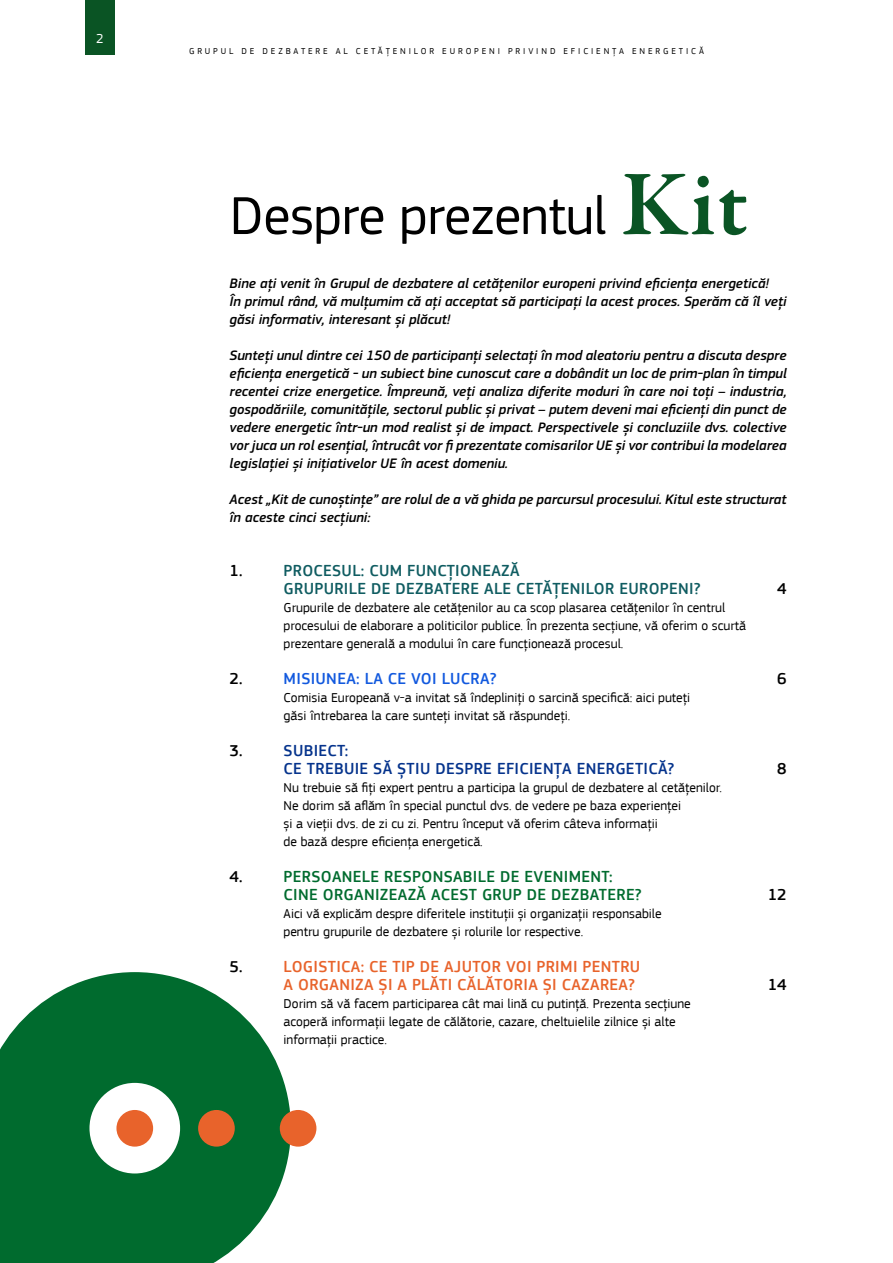
<style>
.page{position:relative;width:893px;height:1263px;background:#fff}
.page>*{position:absolute;margin:0;border:0;box-sizing:border-box;transform-origin:0 0}
.t1{font:55.5px "EC Square Sans Pro";letter-spacing:-.01em;color:#000}
.t2{font:500 16.5px/18px "EC Square Sans Pro";letter-spacing:.02em;color:#e8632b}
.t3{font:500 16.5px/18px "EC Square Sans Pro";letter-spacing:.02em;color:#006b2e}
.t4{font:500 16.5px/18px "EC Square Sans Pro";letter-spacing:.02em;color:#0f5c61}
.t5{font:500 16.5px/18px "EC Square Sans Pro";letter-spacing:.02em;color:#05338c}
.t6{font:500 16.5px "EC Square Sans Pro";letter-spacing:.02em;color:#1259de}
.t7{font:500 16.5px "EC Square Sans Pro";color:#000}
.t8{font:italic 500 14.25px/18px "EC Square Sans Pro";color:#000}
.t9{font:13.5px/18px "EC Square Sans Pro";color:#000}
.t10{font:13.5px "EC Square Sans Pro";color:#fff}
.t11{font:9px "EC Square Sans Pro";letter-spacing:.32em;color:#000}
.s1{font-family:"Garamond Premr Pro";font-weight:600;font-size:94.5px;color:#0a5424}
</style>
<div class="page">
<svg style="left:0;top:972px;width:291px;height:291px;fill:#006b2e"></svg>
<div style="left:280px;top:1110px;width:36px;height:36px;background:#e8632b;border-radius:50%"></div>
<div style="left:198px;top:1110px;width:37px;height:36px;background:#e8632b;border-radius:50%"></div>
<div style="left:85px;top:0;width:30px;height:54px;background:#0a5424"></div>
<p class="t10" style="left:96px;top:30px;width:9px">2</p>
<p class="t11" style="left:189px;top:46px;width:516px">GRUPUL DE DEZBATERE AL CETĂȚENILOR EUROPENI PRIVIND EFICIENȚA ENERGETICĂ</p>
<h1 class="t1" style="left:230px;top:183px;width:520px">Despre prezentul <span class="s1">Kit</span></h1>
<p class="t8" style="left:230px;top:275px;width:559px">Bine ați venit în Grupul de dezbatere al cetățenilor europeni privind eficiența energetică!<br>În primul rând, vă mulțumim că ați acceptat să participați la acest proces. Sperăm că îl veți găsi informativ, interesant și plăcut!</p>
<p class="t8" style="left:230px;top:347px;width:559px;text-align:justify">Sunteți unul dintre cei 150 de participanți selectați în mod aleatoriu pentru a discuta despre eficiența energetică - un subiect bine cunoscut care a dobândit un loc de prim-plan în timpul recentei crize energetice. Împreună, veți analiza diferite moduri în care noi toți – industria, gospodăriile, comunitățile, sectorul public și privat – putem deveni mai eficienți din punct de vedere energetic într-un mod realist și de impact. Perspectivele și concluziile dvs. colective vor juca un rol esențial, întrucât vor fi prezentate comisarilor UE și vor contribui la modelarea legislației și inițiativelor UE în acest domeniu.</p>
<p class="t8" style="left:230px;top:491px;width:558px">Acest „Kit de cunoștințe” are rolul de a vă ghida pe parcursul procesului. Kitul este structurat în aceste cinci secțiuni:</p>
<p class="t7" style="left:230px;top:561px;width:15px">1.</p>
<p class="t4" style="left:284px;top:562px;width:418px">PROCESUL: CUM FUNCȚIONEAZĂ<br>GRUPURILE DE DEZBATERE ALE CETĂȚENILOR EUROPENI?</p>
<p class="t9" style="left:284px;top:599px;width:464px">Grupurile de dezbatere ale cetățenilor au ca scop plasarea cetățenilor în centrul procesului de elaborare a politicilor publice. În prezenta secțiune, vă oferim o scurtă prezentare generală a modului în care funcționează procesul.</p>
<p class="t7" style="left:777px;top:579px;width:11px">4</p>
<p class="t7" style="left:230px;top:669px;width:15px">2.</p>
<p class="t6" style="left:284px;top:669px;width:214px">MISIUNEA: LA CE VOI LUCRA?</p>
<p class="t7" style="left:777px;top:669px;width:11px">6</p>
<p class="t9" style="left:284px;top:689px;width:408px">Comisia Europeană v-a invitat să îndepliniți o sarcină specifică: aici puteți găsi întrebarea la care sunteți invitat să răspundeți.</p>
<p class="t7" style="left:230px;top:741px;width:15px">3.</p>
<p class="t5" style="left:284px;top:742px;width:392px">SUBIECT:<br>CE TREBUIE SĂ ȘTIU DESPRE EFICIENȚA ENERGETICĂ?</p>
<p class="t7" style="left:777px;top:759px;width:11px">8</p>
<p class="t9" style="left:284px;top:779px;width:440px">Nu trebuie să fiți expert pentru a participa la grupul de dezbatere al cetățenilor.<br>Ne dorim să aflăm în special punctul dvs. de vedere pe baza experienței<br>și a vieții dvs. de zi cu zi. Pentru început vă oferim câteva informații<br>de bază despre eficiența energetică.</p>
<p class="t7" style="left:230px;top:867px;width:15px">4.</p>
<p class="t3" style="left:284px;top:868px;width:359px">PERSOANELE RESPONSABILE DE EVENIMENT:<br>CINE ORGANIZEAZĂ ACEST GRUP DE DEZBATERE?</p>
<p class="t9" style="left:284px;top:905px;width:380px">Aici vă explicăm despre diferitele instituții și organizații responsabile pentru grupurile de dezbatere și rolurile lor respective.</p>
<p class="t7" style="left:230px;top:957px;width:15px">5.</p>
<p class="t2" style="left:284px;top:958px;width:358px">LOGISTICA: CE TIP DE AJUTOR VOI PRIMI PENTRU<br>A ORGANIZA ȘI A PLĂTI CĂLĂTORIA ȘI CAZAREA?</p>
<p class="t9" style="left:284px;top:995px;width:409px">Dorim să vă facem participarea cât mai lină cu putință. Prezenta secțiune acoperă informații legate de călătorie, cazare, cheltuielile zilnice și alte informații practice.</p>
<p class="t7" style="left:768px;top:885px;width:20px">12</p>
<p class="t7" style="left:768px;top:975px;width:20px">14</p>
</div>
